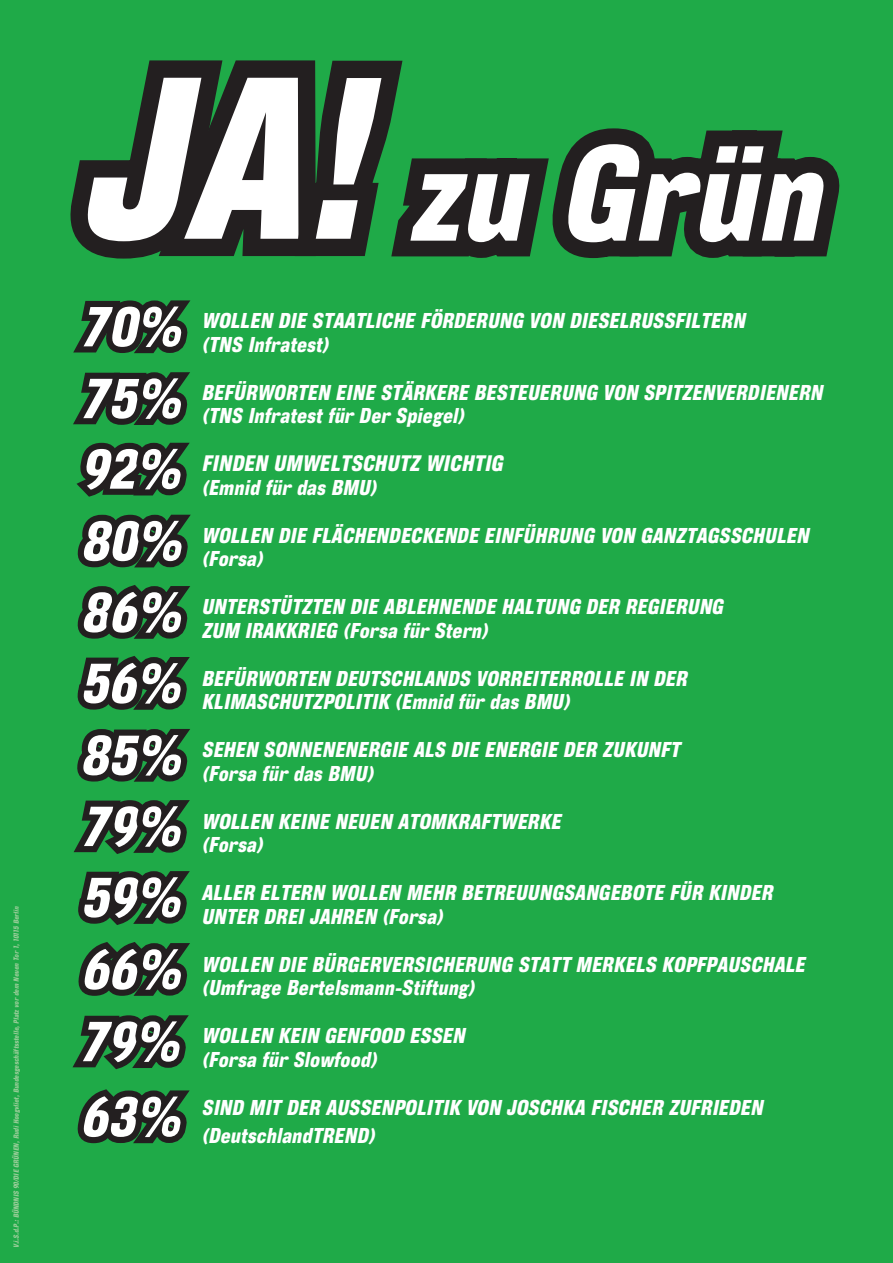
<style>
.page{position:relative;width:893px;height:1263px;background:#1faa48}
.page>*{position:absolute;margin:0;border:0;box-sizing:border-box;transform-origin:0 0}
.t1{font:italic 279.45px "Corpus Gothic";color:#fff}
.t2{font:italic 165px "Corpus Gothic";color:#fff}
.t3{font:italic 68.25px "Corpus Gothic";color:#fff}
.t4{font:italic 27.3px "Corpus Gothic";color:#fff}
.t5{font:italic 26.1px "Corpus Gothic";color:#fff}
.t6{font:italic 9px "Corpus Gothic";color:#98cd98}
</style>
<div class="page">
<svg style="left:72px;top:300px;width:119px;height:844px"></svg>
<svg style="left:70px;top:145px;width:63px;height:114px"></svg>
<svg style="left:133px;top:60px;width:141px;height:199px;background:#222a23"></svg>
<svg style="left:274px;top:60px;width:269px;height:198px"></svg>
<svg style="left:543px;top:129px;width:57px;height:129px"></svg>
<svg style="left:600px;top:128px;width:240px;height:130px"></svg>
<p class="t6" style="left:12px;top:1248px;width:343px;rotate:-90deg">V.i.S.d.P.: BÜNDNIS 90/DIE GRÜNEN, Rudi Hoogvliet, Bundesgeschäftsstelle, Platz vor dem Neuen Tor 1, 10115 Berlin</p>
<p class="t1" style="left:78px;top:21px;width:289px">JA!</p>
<p class="t2" style="left:408px;top:112px;width:414px">zu Grün</p>
<p class="t3" style="left:80px;top:293px;width:102px">70%</p>
<p class="t3" style="left:80px;top:365px;width:102px">75%</p>
<p class="t3" style="left:81px;top:436px;width:101px">92%</p>
<p class="t3" style="left:81px;top:507px;width:102px">80%</p>
<p class="t3" style="left:81px;top:579px;width:101px">86%</p>
<p class="t3" style="left:80px;top:650px;width:101px">56%</p>
<p class="t3" style="left:80px;top:722px;width:102px">85%</p>
<p class="t3" style="left:81px;top:793px;width:101px">79%</p>
<p class="t3" style="left:81px;top:864px;width:101px">59%</p>
<p class="t3" style="left:81px;top:936px;width:101px">66%</p>
<p class="t3" style="left:80px;top:1008px;width:101px">79%</p>
<p class="t3" style="left:80px;top:1083px;width:101px">63%</p>
<p class="t5" style="left:201px;top:308px;width:545px">WOLLEN DIE STAATLICHE FÖRDERUNG VON DIESELRUSSFILTERN</p>
<p class="t5" style="left:201px;top:332px;width:128px">(TNS Infratest)</p>
<p class="t5" style="left:201px;top:379px;width:622px">BEFÜRWORTEN EINE STÄRKERE BESTEUERUNG VON SPITZENVERDIENERN</p>
<p class="t5" style="left:201px;top:403px;width:264px">(TNS Infratest für Der Spiegel)</p>
<p class="t4" style="left:201px;top:450px;width:303px">FINDEN UMWELTSCHUTZ WICHTIG</p>
<p class="t5" style="left:201px;top:475px;width:176px">(Emnid für das BMU)</p>
<p class="t5" style="left:201px;top:522px;width:609px">WOLLEN DIE FLÄCHENDECKENDE EINFÜHRUNG VON GANZTAGSSCHULEN</p>
<p class="t5" style="left:201px;top:546px;width:63px">(Forsa)</p>
<p class="t5" style="left:201px;top:594px;width:523px">UNTERSTÜTZTEN DIE ABLEHNENDE HALTUNG DER REGIERUNG</p>
<p class="t5" style="left:201px;top:618px;width:288px">ZUM IRAKKRIEG (Forsa für Stern)</p>
<p class="t5" style="left:201px;top:665px;width:487px">BEFÜRWORTEN DEUTSCHLANDS VORREITERROLLE IN DER</p>
<p class="t5" style="left:201px;top:689px;width:370px">KLIMASCHUTZPOLITIK (Emnid für das BMU)</p>
<p class="t5" style="left:201px;top:737px;width:480px">SEHEN SONNENENERGIE ALS DIE ENERGIE DER ZUKUNFT</p>
<p class="t5" style="left:201px;top:761px;width:173px">(Forsa für das BMU)</p>
<p class="t5" style="left:201px;top:808px;width:361px">WOLLEN KEINE NEUEN ATOMKRAFTWERKE</p>
<p class="t5" style="left:201px;top:832px;width:63px">(Forsa)</p>
<p class="t5" style="left:201px;top:880px;width:572px">ALLER ELTERN WOLLEN MEHR BETREUUNGSANGEBOTE FÜR KINDER</p>
<p class="t5" style="left:201px;top:904px;width:243px">UNTER DREI JAHREN (Forsa)</p>
<p class="t5" style="left:201px;top:951px;width:605px">WOLLEN DIE BÜRGERVERSICHERUNG STATT MERKELS KOPFPAUSCHALE</p>
<p class="t5" style="left:201px;top:975px;width:274px">(Umfrage Bertelsmann-Stiftung)</p>
<p class="t5" style="left:201px;top:1023px;width:265px">WOLLEN KEIN GENFOOD ESSEN</p>
<p class="t5" style="left:201px;top:1046px;width:177px">(Forsa für Slowfood)</p>
<p class="t5" style="left:201px;top:1094px;width:563px">SIND MIT DER AUSSENPOLITIK VON JOSCHKA FISCHER ZUFRIEDEN</p>
<p class="t5" style="left:201px;top:1123px;width:175px">(DeutschlandTREND)</p>
</div>
